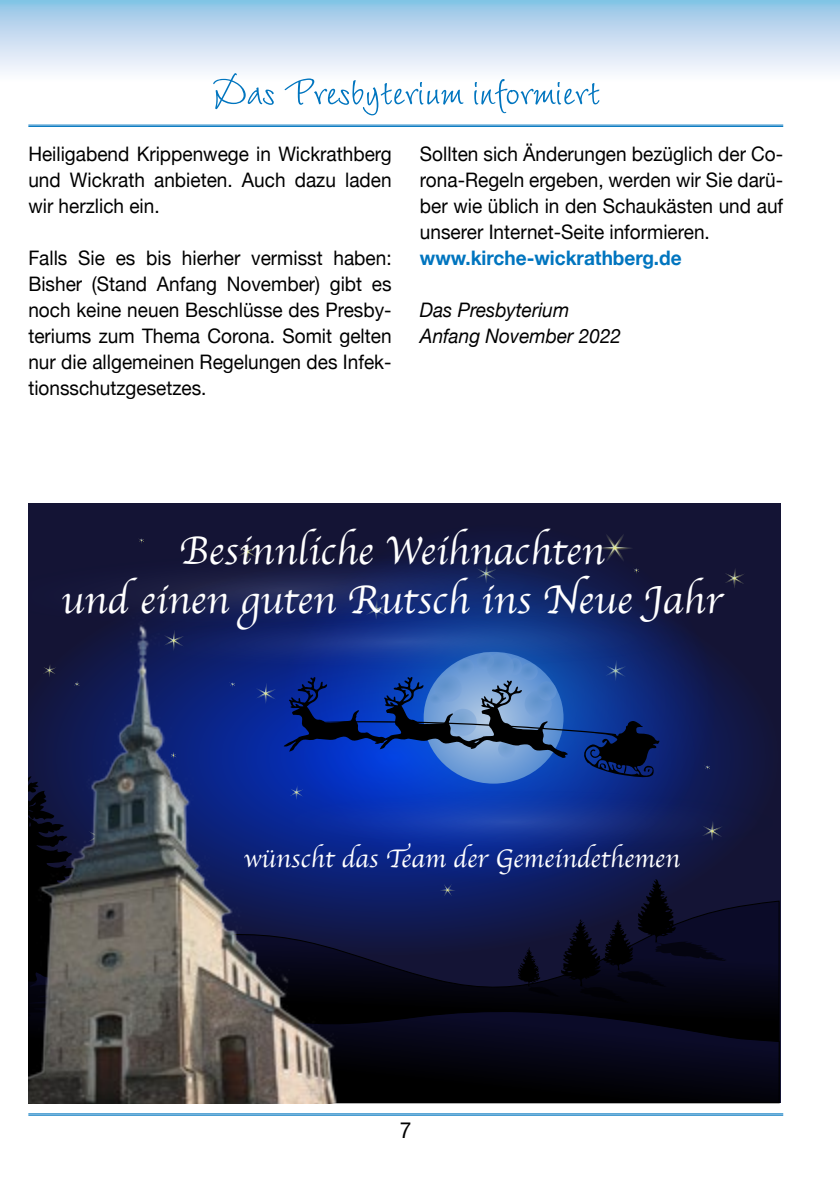
<style>
.page{position:relative;width:840px;height:1191px;background:#fff}
.page>*{position:absolute;margin:0;border:0;box-sizing:border-box;transform-origin:0 0}
.t1{font:54px "Wiesbaden Swing LT Std";letter-spacing:-.01em;color:#0075bf}
.t2{font:41.2px/49.4px "Apple Chancery";color:#fff;text-align:center}
.t3{font:26.6px "Apple Chancery";color:#fff}
.t4{font:22px "Helvetica Neue";color:#000;scale:.95 1}
.fliesstext{font:20px/26px "Helvetica Neue";color:#000;text-align:justify;scale:.95 1}
.fliesstext-2{font:italic 20px "Helvetica Neue";color:#000;scale:.95 1}
.fliesstext-3{font:700 20px "Helvetica Neue";color:#0075bf;scale:.95 1}
</style>
<div class="page">
<svg style="left:0;top:0;width:839px;height:125px"></svg>
<hr style="left:28px;top:125px;width:754px;height:1px;background:#0075bf">
<hr style="left:28px;top:126px;width:754px;height:1px;background:#0075bf">
<hr style="left:28px;top:1113px;width:754px;height:1px;background:#0075bf">
<hr style="left:28px;top:1114px;width:754px;height:1px;background:#0075bf">
<div style="left:28px;top:503px;width:751px;height:599px;background:#141435"></div>
<svg style="left:349px;top:933px;width:430px;height:170px;background:#02020a"></svg>
<svg style="left:238px;top:543px;width:19px;height:11px"></svg>
<svg style="left:725px;top:569px;width:19px;height:19px"></svg>
<div style="left:426px;top:542px;width:145px;height:12px;background:#131740"></div>
<svg style="left:139px;top:538px;width:5px;height:5px"></svg>
<svg style="left:149px;top:554px;width:497px;height:44px"></svg>
<svg style="left:595px;top:534px;width:45px;height:40px"></svg>
<svg style="left:155px;top:598px;width:620px;height:458px"></svg>
<img style="left:28px;top:600px;width:321px;height:503px">
<p class="t1" style="left:211px;top:61px;width:390px">Das Presbyterium informiert</p>
<p class="fliesstext" style="left:28px;top:142px;width:383px">Heiligabend Krippenwege in Wickrathberg und Wickrath anbieten. Auch dazu laden wir herzlich ein.</p>
<p class="fliesstext" style="left:28px;top:246px;width:383px">Falls Sie es bis hierher vermisst haben:<br>Bisher (Stand Anfang November) gibt es noch keine neuen Beschlüsse des Presby&shy;teriums zum Thema Corona. Somit gelten nur die allgemeinen Regelungen des Infek&shy;tionsschutzgesetzes.</p>
<p class="fliesstext" style="left:420px;top:142px;width:383px">Sollten sich Änderungen bezüglich der Co&shy;rona-Regeln ergeben, werden wir Sie darü&shy;ber wie üblich in den Schaukästen und auf unserer Internet-Seite informieren.</p>
<p class="fliesstext-3" style="left:420px;top:242px;width:277px">www.kirche-wickrathberg.de</p>
<p class="fliesstext-2" style="left:420px;top:295px;width:159px">Das Presbyterium</p>
<p class="fliesstext-2" style="left:420px;top:321px;width:213px">Anfang November 2022</p>
<h2 class="t2" style="left:61px;top:526px;width:662px">Besinnliche Weihnachten<br>und einen guten Rutsch ins Neue Jahr</h2>
<h3 class="t3" style="left:244px;top:837px;width:437px">wünscht das Team der Gemeindethemen</h3>
<p class="t4" style="left:400px;top:1114px;width:14px">7</p>
</div>
